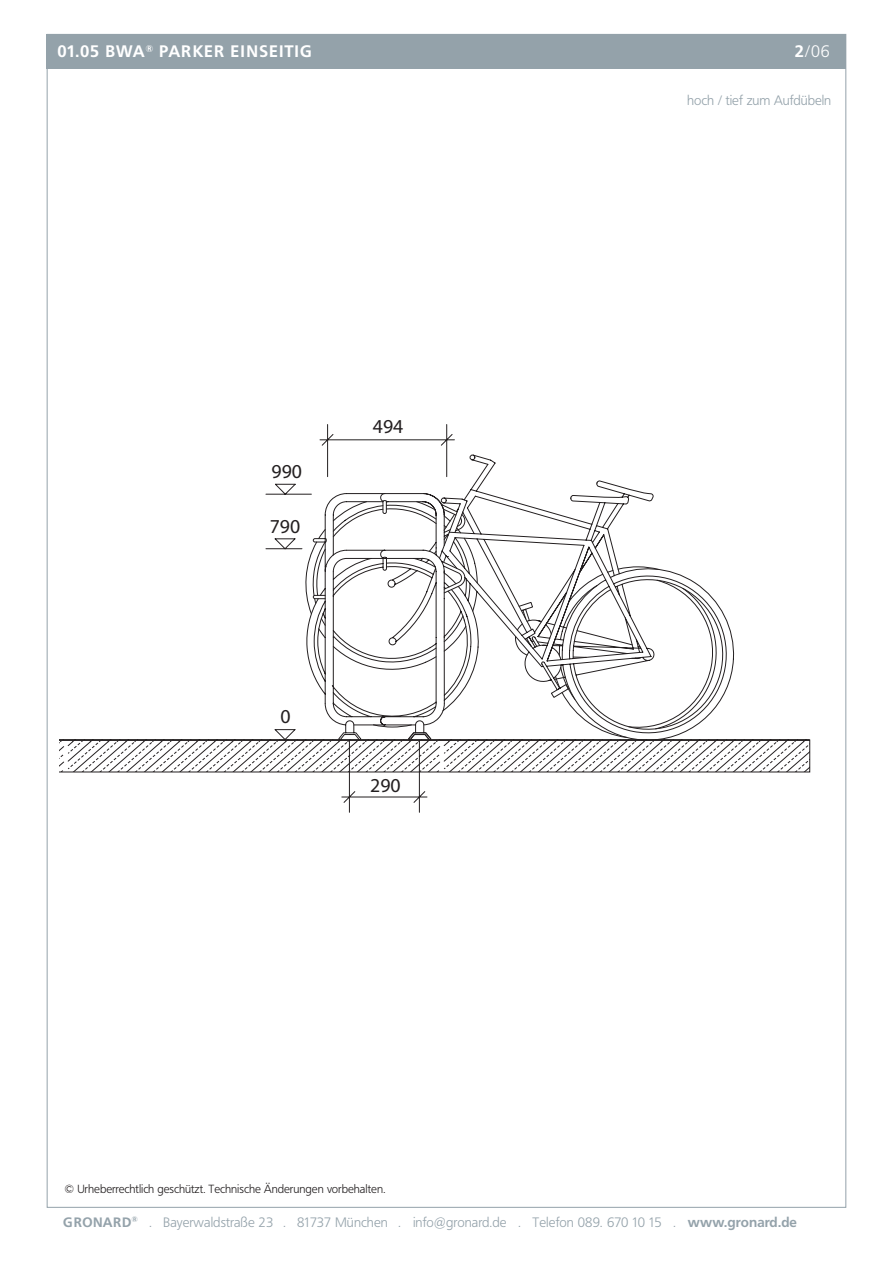
<style>
.page{position:relative;width:893px;height:1263px;background:#fff}
.page>*{position:absolute;margin:0;border:0;box-sizing:border-box;transform-origin:0 0}
.t1{font:19.8px "Myriad";color:#231f20}
.t2{font:700 16.5px "Frutiger BQ";letter-spacing:.07em;color:#fff}
.t3{font:300 16.5px "Frutiger BQ";color:#fff}
.t4{font:300 13.5px "Frutiger BQ";letter-spacing:.01em;color:#94a2aa}
.t5{font:300 11.7px "Frutiger BQ";color:#231f20}
.s1{font-weight:700}
</style>
<div class="page">
<div style="left:47px;top:34px;width:799px;height:1174px;background:#fff;border:1px solid #94a2aa"></div>
<div style="left:47px;top:34px;width:799px;height:34px;background:#94a2aa"></div>
<svg style="left:275px;top:424px;width:180px;height:69px"></svg>
<svg style="left:60px;top:493px;width:750px;height:320px"></svg>
<p class="t2" style="left:57px;top:42px;width:256px">01.05 BWA<sup>®</sup> parker einseitig</p>
<p class="t3" style="left:795px;top:42px;width:37px"><span class="s1">2</span>/06</p>
<h1 class="t1" style="left:272px;top:461px;width:32px">990</h1>
<h1 class="t1" style="left:270px;top:517px;width:32px">790</h1>
<h1 class="t1" style="left:373px;top:417px;width:32px">494</h1>
<h1 class="t1" style="left:281px;top:706px;width:12px">0</h1>
<h1 class="t1" style="left:370px;top:776px;width:32px">290</h1>
<p class="t5" style="left:64px;top:1182px;width:322px">© Urheberrechtlich geschützt. Technische Änderungen vorbehalten.</p>
<p class="t4" style="left:687px;top:92px;width:146px">hoch / tief zum Aufdübeln</p>
<p class="t4" style="left:63px;top:1214px;width:735px"><span class="s1">GRONARD</span><sup>®</sup> . Bayerwaldstraße 23 . 81737 München . info@gronard.de . Telefon 089. 670 10 15 . <span class="s1">www.gronard.de</span></p>
</div>
